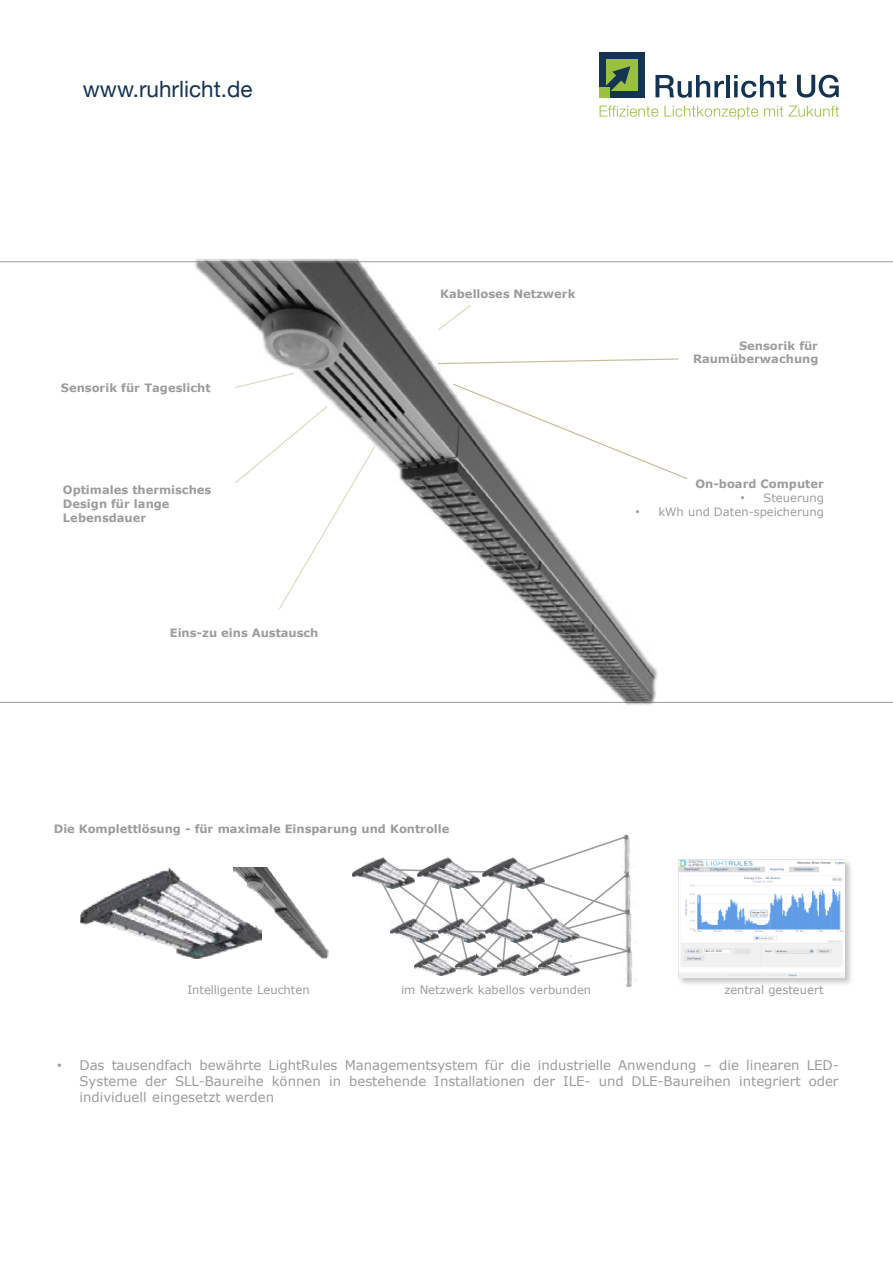
<style>
.page{position:relative;width:893px;height:1263px;background:#fff}
.page>*{position:absolute;margin:0;border:0;box-sizing:border-box;transform-origin:0 0}
.t1{font:22.5px "Helvetica Neue";color:#153453}
.t2{font:13.35px/15.9px "Verdana";color:#9d9c9c;text-align:justify}
.t3{font:700 11.55px/14px "Verdana";color:#9d9c9c}
.t4{font:11.55px "Verdana";color:#9d9c9c}
.s1{font-family:"Arial";font-size:12.15px}
.s2{font-family:"Arial"}
</style>
<div class="page">
<hr style="left:0;top:261px;width:893px;height:1px;background:#9d9c9c">
<hr style="left:0;top:702px;width:893px;height:1px;background:#9d9c9c">
<img style="left:678px;top:859px;width:173px;height:126px">
<img style="left:678px;top:860px;width:166px;height:117px">
<img style="left:81px;top:868px;width:152px;height:90px">
<img style="left:353px;top:860px;width:22px;height:23px">
<img style="left:428px;top:971px;width:152px;height:4px">
<img style="left:625px;top:834px;width:9px;height:38px">
<img style="left:629px;top:872px;width:6px;height:37px">
<img style="left:629px;top:909px;width:7px;height:38px">
<img style="left:623px;top:947px;width:14px;height:41px">
<svg style="left:375px;top:835px;width:254px;height:136px"></svg>
<img style="left:194px;top:258px;width:507px;height:447px">
<img style="left:233px;top:867px;width:96px;height:92px">
<div style="left:599px;top:52px;width:46px;height:45px;background:#153453"></div>
<div style="left:606px;top:59px;width:32px;height:32px;background:#9ac03f"></div>
<svg style="left:599px;top:66px;width:240px;height:53px"></svg>
<h1 class="t1" style="left:83px;top:70px;width:171px">www.ruhrlicht.de</h1>
<p class="t3" style="left:61px;top:380px;width:151px">Sensorik für Tageslicht</p>
<p class="t3" style="left:63px;top:483px;width:150px">Optimales thermisches<br>Design für lange<br>Lebensdauer</p>
<p class="t3" style="left:170px;top:625px;width:150px">Eins-zu eins Austausch</p>
<p class="t3" style="left:440px;top:286px;width:137px">Kabelloses Netzwerk</p>
<p class="t3" style="left:693px;top:338px;width:127px;text-align:right">Sensorik für<br>Raumüberwachung</p>
<p class="t3" style="left:695px;top:476px;width:130px">On-board Computer</p>
<p class="t4" style="left:740px;top:489px;width:85px"><span class="s1">•</span> Steuerung</p>
<p class="t4" style="left:635px;top:503px;width:190px"><span class="s1">•</span> kWh und Daten-speicherung</p>
<p class="t3" style="left:54px;top:821px;width:397px">Die Komplettlösung - für maximale Einsparung und Kontrolle</p>
<p class="t4" style="left:187px;top:981px;width:124px">Intelligente Leuchten</p>
<p class="t4" style="left:401px;top:982px;width:191px">im Netzwerk kabellos verbunden</p>
<p class="t4" style="left:724px;top:981px;width:101px">zentral gesteuert</p>
<p class="t2" style="left:80px;top:1057px;width:761px;text-indent:-22px"><span class="s2">•</span> Das tausendfach bewährte LightRules Managementsystem für die industrielle Anwendung – die linearen LED-Systeme der SLL-Baureihe können in bestehende Installationen der ILE- und DLE-Baureihen integriert oder individuell eingesetzt werden</p>
</div>
